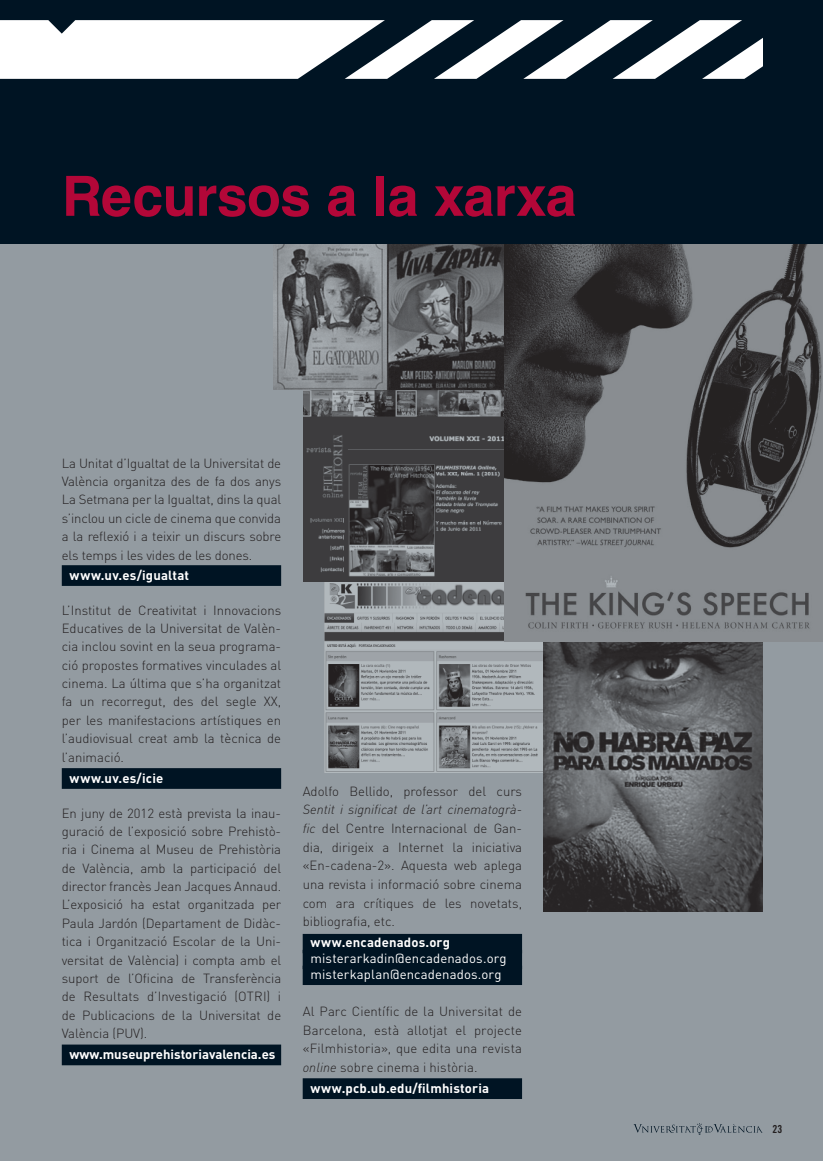
<style>
.page{position:relative;width:823px;height:1161px;background:#939ba1}
.page>*{position:absolute;margin:0;border:0;box-sizing:border-box;transform-origin:0 0}
.t1{font:700 55.5px "Helvetica";letter-spacing:-.01em;color:#b30738}
.t2{font:300 13.05px/18.5px "DIN";color:#231f20;text-align:justify}
.t3{font:700 13.05px "DIN";letter-spacing:.01em;color:#fff}
.t4{font:13.05px/15.9px "DIN";letter-spacing:.01em;color:#fff}
.t5{font:11.1px "Trade Gothic Bold Cond Twenty";color:#231f20}
.s1{font-style:italic}
</style>
<div class="page">
<img style="left:324px;top:582px;width:219px;height:190px">
<img style="left:543px;top:641px;width:220px;height:270px">
<img style="left:304px;top:390px;width:201px;height:192px">
<img style="left:274px;top:243px;width:231px;height:147px">
<div style="left:62px;top:565px;width:219px;height:21px;background:#001423"></div>
<div style="left:62px;top:768px;width:219px;height:21px;background:#001423"></div>
<div style="left:62px;top:1045px;width:219px;height:20px;background:#001423"></div>
<div style="left:303px;top:934px;width:219px;height:19px;background:#001423"></div>
<div style="left:303px;top:950px;width:219px;height:19px;background:#001423"></div>
<div style="left:303px;top:966px;width:219px;height:19px;background:#001423"></div>
<div style="left:303px;top:1078px;width:219px;height:21px;background:#001423"></div>
<img style="left:505px;top:243px;width:318px;height:398px">
<div style="left:0;top:0;width:823px;height:243px;background:#001423"></div>
<svg style="left:0;top:20px;width:763px;height:59px;fill:#fff"></svg>
<svg style="left:633px;top:1123px;width:130px;height:12px"></svg>
<h1 class="t1" style="left:62px;top:173px;width:516px">Recursos a la xarxa</h1>
<p class="t2" style="left:62px;top:455px;width:221px">La Unitat d’Igualtat de la Universitat de València organitza des de fa dos anys La Setmana per la Igualtat, dins la qual s’inclou un cicle de cinema que convida a la reflexió i a teixir un discurs sobre els temps i les vides de les dones.</p>
<p class="t3" style="left:70px;top:570px;width:121px">www.uv.es/igualtat</p>
<p class="t2" style="left:62px;top:602px;width:221px">L’Institut de Creativitat i Innovacions Educatives de la Universitat de Valèn&shy;cia inclou sovint en la seua programa&shy;ció propostes formatives vinculades al cinema. La última que s’ha organitzat fa un recorregut, des del segle XX, per les manifestacions artístiques en l’audiovisual creat amb la tècnica de l’animació.</p>
<p class="t3" style="left:70px;top:773px;width:95px">www.uv.es/icie</p>
<p class="t2" style="left:62px;top:805px;width:221px">En juny de 2012 està prevista la inau&shy;guració de l’exposició sobre Prehistò&shy;ria i Cinema al Museu de Prehistòria de València, amb la participació del director francès Jean Jacques Annaud.<br>L’exposició ha estat organitzada per Paula Jardón (Departament de Didàc&shy;tica i Organització Escolar de la Uni&shy;versitat de València) i compta amb el suport de l’Oficina de Transferència de Resultats d’Investigació (OTRI) i de Publicacions de la Universitat de València (PUV).</p>
<p class="t3" style="left:70px;top:1050px;width:207px">www.museuprehistoriavalencia.es</p>
<p class="t2" style="left:303px;top:783px;width:221px">Adolfo Bellido, professor del curs</p>
<p class="t2" style="left:303px;top:802px;width:221px"><span class="s1">Sentit i significat de l’art cinematogrà&shy;fic</span> del Centre Internacional de Gan&shy;dia, dirigeix a Internet la iniciativa «En-cadena-2». Aquesta web aplega una revista i informació sobre cinema com ara crítiques de les novetats, bibliografia, etc.</p>
<p class="t3" style="left:310px;top:938px;width:141px">www.encadenados.org</p>
<p class="t4" style="left:310px;top:951px;width:198px">misterarkadin@encadenados.org misterkaplan@encadenados.org</p>
<p class="t2" style="left:303px;top:1004px;width:221px">Al Parc Científic de la Universitat de Barcelona, està allotjat el projecte «Filmhistoria», que edita una revista <span class="s1">online</span> sobre cinema i història.</p>
<p class="t3" style="left:310px;top:1083px;width:180px">www.pcb.ub.edu/filmhistoria</p>
<p class="t5" style="left:772px;top:1125px;width:11px">23</p>
</div>
